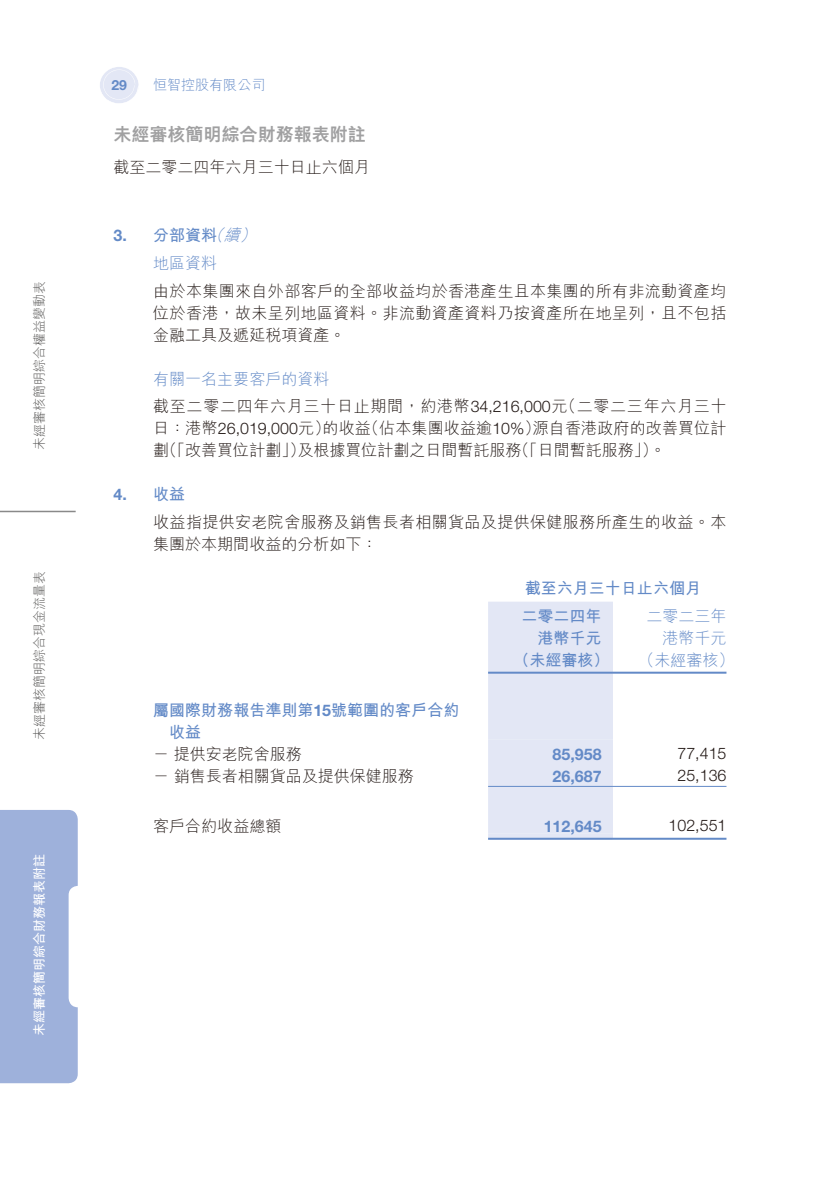
<style>
.page{position:relative;width:840px;height:1191px;background:#fff}
.page>*{position:absolute;margin:0;border:0;box-sizing:border-box;transform-origin:0 0}
.t1{font:800 18px "M Hei HK";color:#a0a0a1}
.t2{font:300 16px/22px "M Hei HK";letter-spacing:.01em;color:#231916;text-align:justify}
.t3{font:700 16px/22px "M Hei HK";color:#638ac7}
.t4{font:300 16px/27.6px "M Hei HK";letter-spacing:.045em;color:#231916}
.t5{font:300 16px "Helvetica Neue LT Std";color:#231916}
.t6{font:700 16px "Helvetica Neue LT Std";color:#638ac7}
.t7{font:300 16px "M Hei HK";color:#638ac7}
.t8{font:italic 300 16px "M Hei HK";color:#638ac7}
.t9{font:300 14px "M Hei HK";color:#638ac7}
.t10{font:700 14px "Helvetica Neue LT Std";color:#638ac7}
.t11{font:300 13px "M Hei HK";color:#595857}
.t12{font:700 13px "M Hei HK";color:#fff}
.s1{font-weight:300;font-style:italic}
.s2{color:#638ac7}
.s3{font-family:"Helvetica Neue LT Std"}
.s4{font-family:"M Hei HK"}
</style>
<div class="page">
<div style="left:0;top:810px;width:78px;height:273px;background:#9eb1db"></div>
<hr style="left:0;top:511px;width:76px;height:1px;background:#898989">
<svg style="left:100px;top:67px;width:39px;height:36px"></svg>
<div style="left:488px;top:602px;width:124px;height:235px;background:#e3e7f5"></div>
<hr style="left:488px;top:671px;width:124px;height:2px;background:#638ac7">
<hr style="left:612px;top:671px;width:114px;height:2px;background:#638ac7">
<hr style="left:488px;top:786px;width:124px;height:1px;background:#638ac7">
<hr style="left:612px;top:786px;width:114px;height:1px;background:#638ac7">
<hr style="left:488px;top:837px;width:124px;height:2px;background:#638ac7">
<hr style="left:612px;top:837px;width:114px;height:2px;background:#638ac7">
<p class="t11" style="left:33px;top:449px;width:170px;rotate:-90deg">未經審核簡明綜合權益變動表</p>
<p class="t11" style="left:33px;top:739px;width:170px;rotate:-90deg">未經審核簡明綜合現金流量表</p>
<p class="t12" style="left:30px;top:1036px;width:183px;rotate:-90deg">未經審核簡明綜合財務報表附註</p>
<p class="t9" style="left:153px;top:78px;width:113px">恒智控股有限公司</p>
<p class="t10" style="left:111px;top:76px;width:17px">29</p>
<p class="t1" style="left:113px;top:125px;width:253px">未經審核簡明綜合財務報表附註</p>
<p class="t2" style="left:113px;top:156px;width:257px">截至二零二四年六月三十日止六個月</p>
<p class="t6" style="left:113px;top:225px;width:15px">3.</p>
<p class="t6" style="left:113px;top:484px;width:15px">4.</p>
<p class="t3" style="left:153px;top:223px;width:92px">分部資料<span class="s1">續</span></p>
<p class="t8" style="left:207px;top:227px;width:22px">（</p>
<p class="t8" style="left:239px;top:227px;width:22px">(</p>
<p class="t7" style="left:153px;top:255px;width:65px">地區資料</p>
<p class="t2" style="left:153px;top:279px;width:574px">由於本集團來自外部客戶的全部收益均於香港產生且本集團的所有非流動資產均位於香港，故未呈列地區資料。非流動資產資料乃按資產所在地呈列，且不包括金融工具及遞延稅項資產。</p>
<p class="t4" style="left:153px;top:364px;width:574px"><span class="s2">有關一名主要客戶的資料<br></span>截至二零二四年六月三十日止期間，約港幣<span class="s3">34,216,000</span> （元二零二三年六月三十</p>
<p class="t2" style="left:532px;top:417px;width:195px">源自香港政府的改善買位計</p>
<p class="t5" style="left:153px;top:419px;width:178px"><span class="s4">日：港幣</span>26,019,000<span class="s4">元）</span></p>
<p class="t2" style="left:363px;top:417px;width:179px">（佔本集團收益逾<span class="s3">10%</span>）</p>
<p class="t2" style="left:322px;top:417px;width:50px">的收益</p>
<p class="t2" style="left:161px;top:439px;width:145px">（「改善買位計劃」）</p>
<p class="t2" style="left:513px;top:439px;width:153px">（「日間暫託服務 。(「</p>
<p class="t2" style="left:297px;top:439px;width:225px">及根據買位計劃之日間暫託服務</p>
<p class="t2" style="left:153px;top:439px;width:17px">劃</p>
<p class="t3" style="left:153px;top:482px;width:33px">收益</p>
<p class="t2" style="left:153px;top:511px;width:574px">收益指提供安老院舍服務及銷售長者相關貨品及提供保健服務所產生的收益。本集團於本期間收益的分析如下：</p>
<p class="t3" style="left:524px;top:575px;width:177px">截至六月三十日止六個月</p>
<p class="t7" style="left:646px;top:607px;width:81px">二零二三年</p>
<p class="t3" style="left:521px;top:603px;width:81px">二零二四年</p>
<p class="t3" style="left:537px;top:625px;width:65px">港幣千元</p>
<p class="t7" style="left:662px;top:629px;width:65px">港幣千元</p>
<p class="t3" style="left:513px;top:647px;width:97px">（未經審核）</p>
<p class="t7" style="left:638px;top:651px;width:97px">（未經審核(</p>
<p class="t3" style="left:169px;top:697px;width:291px;text-indent:-16px">屬國際財務報告準則第<span class="s3">15</span>號範圍的客戶合約收益</p>
<p class="t2" style="left:153px;top:742px;width:150px">－提供安老院舍服務</p>
<p class="t6" style="left:552px;top:744px;width:50px">85,958</p>
<p class="t5" style="left:677px;top:743px;width:50px">77,415</p>
<p class="t2" style="left:153px;top:764px;width:262px">－銷售長者相關貨品及提供保健服務</p>
<p class="t6" style="left:552px;top:766px;width:50px">26,687</p>
<p class="t5" style="left:677px;top:765px;width:50px">25,136</p>
<p class="t2" style="left:153px;top:814px;width:129px">客戶合約收益總額</p>
<p class="t6" style="left:543px;top:816px;width:59px">112,645</p>
<p class="t5" style="left:668px;top:815px;width:59px">102,551</p>
</div>
